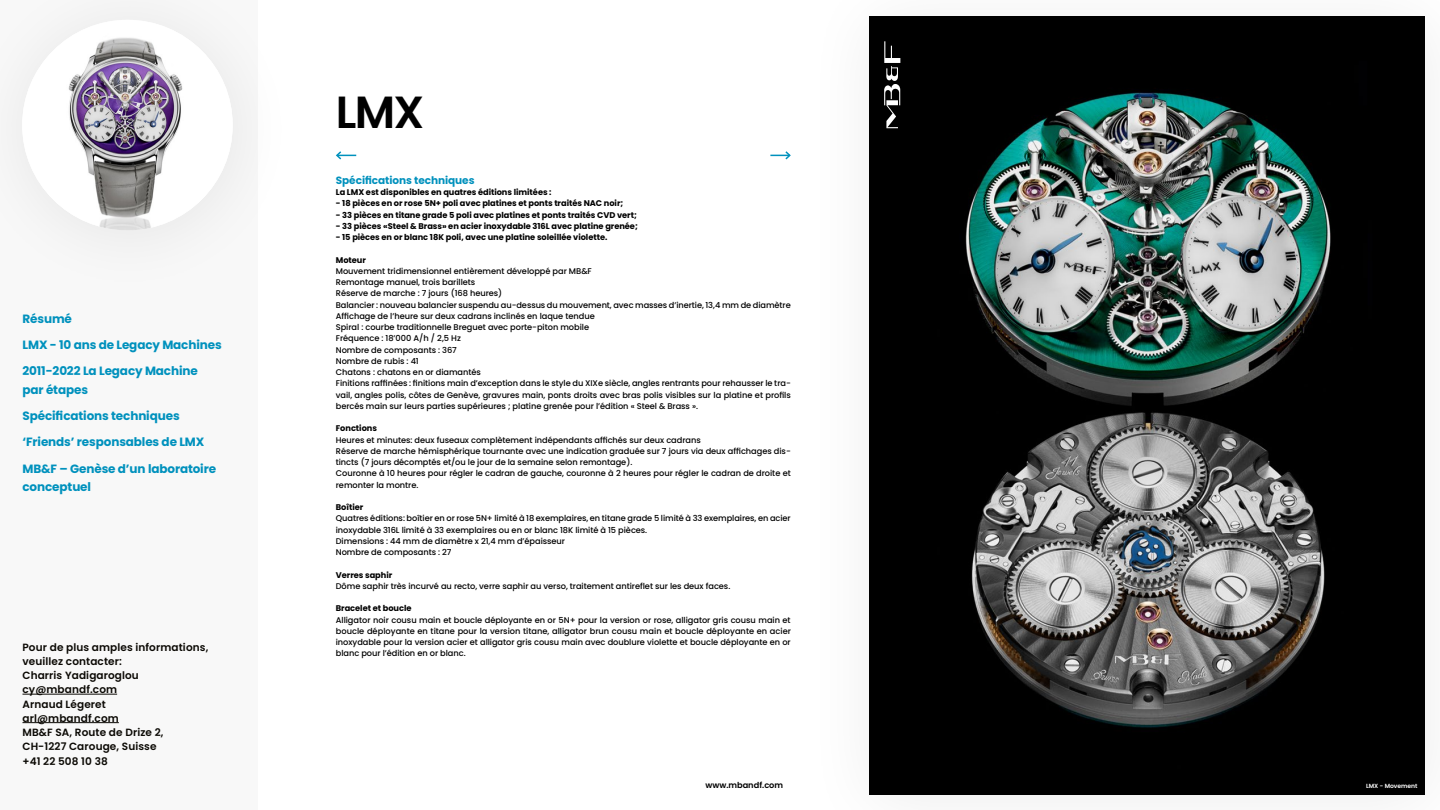
<style>
.page{position:relative;width:1440px;height:810px;background:#fff}
.page>*{position:absolute;margin:0;border:0;box-sizing:border-box;transform-origin:0 0}
.t1{font:600 45px "Poppins";color:#000}
.t2{font:700 12px/26.2px "Poppins";letter-spacing:-.01em;color:#0091bd}
.t3{font:600 10.5px/14.2px "Poppins";letter-spacing:.01em;color:#0b0904}
.t4{font:700 10.5px "Poppins";letter-spacing:-.005em;color:#0091bd}
.t5{font:500 8.25px/11.2px "Poppins";letter-spacing:-.005em;color:#000}
.t6{font:700 8.25px "Poppins";letter-spacing:-.005em;color:#000}
.t7{font:600 8.25px "Poppins";color:#000}
.t8{font:600 6px "Poppins";color:#fff}
</style>
<div class="page">
<div style="left:0;top:0;width:257px;height:810px;background:#f8f8f8"></div>
<div style="left:0;top:0;width:301px;height:301px;background:#f7f7f7"></div>
<img style="left:22px;top:20px;width:211px;height:210px;border-radius:105px">
<hr style="left:22px;top:694px;width:95px;height:1px;background:#0b0904">
<hr style="left:22px;top:722px;width:97px;height:1px;background:#0b0904">
<svg style="left:336px;top:151px;width:20px;height:9px"></svg>
<svg style="left:770px;top:151px;width:21px;height:9px"></svg>
<img style="left:869px;top:16px;width:556px;height:780px">
<h2 class="t2" style="left:22px;top:305px;width:201px">Résumé<br>LMX - 10 ans de Legacy Machines<br>2011-2022 La Legacy Machine</h2>
<h2 class="t2" style="left:23px;top:376px;width:195px">par étapes<br>Spécifications techniques ‘Friends’ responsables de LMX<br>MB&amp;F – Genèse d’un laboratoire</h2>
<h2 class="t2" style="left:23px;top:474px;width:70px">conceptuel</h2>
<p class="t3" style="left:22px;top:640px;width:187px">Pour de plus amples informations, veuillez contacter:<br>Charris Yadigaroglou cy@mbandf.com<br>Arnaud Légeret<br>arl@mbandf.com<br>MB&amp;F SA, Route de Drize 2,<br>CH-1227 Carouge, Suisse<br>+41 22 508 10 38</p>
<h1 class="t1" style="left:336px;top:86px;width:90px">LMX</h1>
<p class="t4" style="left:336px;top:174px;width:140px">Spécifications techniques</p>
<p class="t6" style="left:336px;top:187px;width:217px">La LMX est disponibles en quatres éditions limitées :</p>
<p class="t6" style="left:336px;top:199px;width:289px">- 18 pièces en or rose 5N+ poli avec platines et ponts traités NAC noir;</p>
<p class="t6" style="left:336px;top:210px;width:303px">- 33 pièces en titane grade 5 poli avec platines et ponts traités CVD vert;</p>
<p class="t6" style="left:336px;top:221px;width:304px">- 33 pièces «Steel &amp; Brass» en acier inoxydable 316L avec platine grenée;</p>
<p class="t6" style="left:336px;top:232px;width:273px">- 15 pièces en or blanc 18K poli, avec une platine soleillée violette.</p>
<p class="t6" style="left:336px;top:255px;width:32px">Moteur</p>
<p class="t5" style="left:336px;top:265px;width:457px">Mouvement tridimensionnel entièrement développé par MB&amp;F<br>Remontage manuel, trois barillets<br>Réserve de marche : 7 jours (168 heures)<br>Balancier : nouveau balancier suspendu au-dessus du mouvement, avec masses d’inertie, 13,4 mm de diamètre Affichage de l’heure sur deux cadrans inclinés en laque tendue<br>Spiral : courbe traditionnelle Breguet avec porte-piton mobile<br>Fréquence : 18’000 A/h / 2,5 Hz<br>Nombre de composants : 367<br>Nombre de rubis : 41<br>Chatons : chatons en or diamantés<br>Finitions raffinées : finitions main d’exception dans le style du XIXe siècle, angles rentrants pour rehausser le tra&shy;vail, angles polis, côtes de Genève, gravures main, ponts droits avec bras polis visibles sur la platine et profils bercés main sur leurs parties supérieures ; platine grenée pour l’édition « Steel &amp; Brass ».</p>
<p class="t6" style="left:336px;top:424px;width:43px">Fonctions</p>
<p class="t5" style="left:336px;top:434px;width:457px">Heures et minutes: deux fuseaux complètement indépendants affichés sur deux cadrans<br>Réserve de marche hémisphérique tournante avec une indication graduée sur 7 jours via deux affichages dis&shy;tincts (7 jours décomptés et/ou le jour de la semaine selon remontage).<br>Couronne à 10 heures pour régler le cadran de gauche, couronne à 2 heures pour régler le cadran de droite et remonter la montre.</p>
<p class="t6" style="left:336px;top:502px;width:29px">Boîtier</p>
<p class="t5" style="left:336px;top:513px;width:456px">Quatres éditions: boîtier en or rose 5N+ limité à 18 exemplaires, en titane grade 5 limité à 33 exemplaires, en acier inoxydable 316L limité à 33 exemplaires ou en or blanc 18K limité à 15 pièces.<br>Dimensions : 44 mm de diamètre x 21,4 mm d’épaisseur<br>Nombre de composants : 27</p>
<p class="t6" style="left:336px;top:570px;width:58px">Verres saphir</p>
<p class="t5" style="left:336px;top:580px;width:396px">Dôme saphir très incurvé au recto, verre saphir au verso, traitement antireflet sur les deux faces.</p>
<p class="t6" style="left:336px;top:604px;width:77px">Bracelet et boucle</p>
<p class="t5" style="left:336px;top:614px;width:457px;text-align:justify">Alligator noir cousu main et boucle déployante en or 5N+ pour la version or rose, alligator gris cousu main et boucle déployante en titane pour la version titane, alligator brun cousu main et boucle déployante en acier inoxydable pour la version acier et alligator gris cousu main avec doublure violette et boucle déployante en or blanc pour l’édition en or blanc.</p>
<p class="t7" style="left:705px;top:780px;width:79px">www.mbandf.com</p>
<p class="t8" style="left:1366px;top:782px;width:53px">LMX - Movement</p>
</div>
